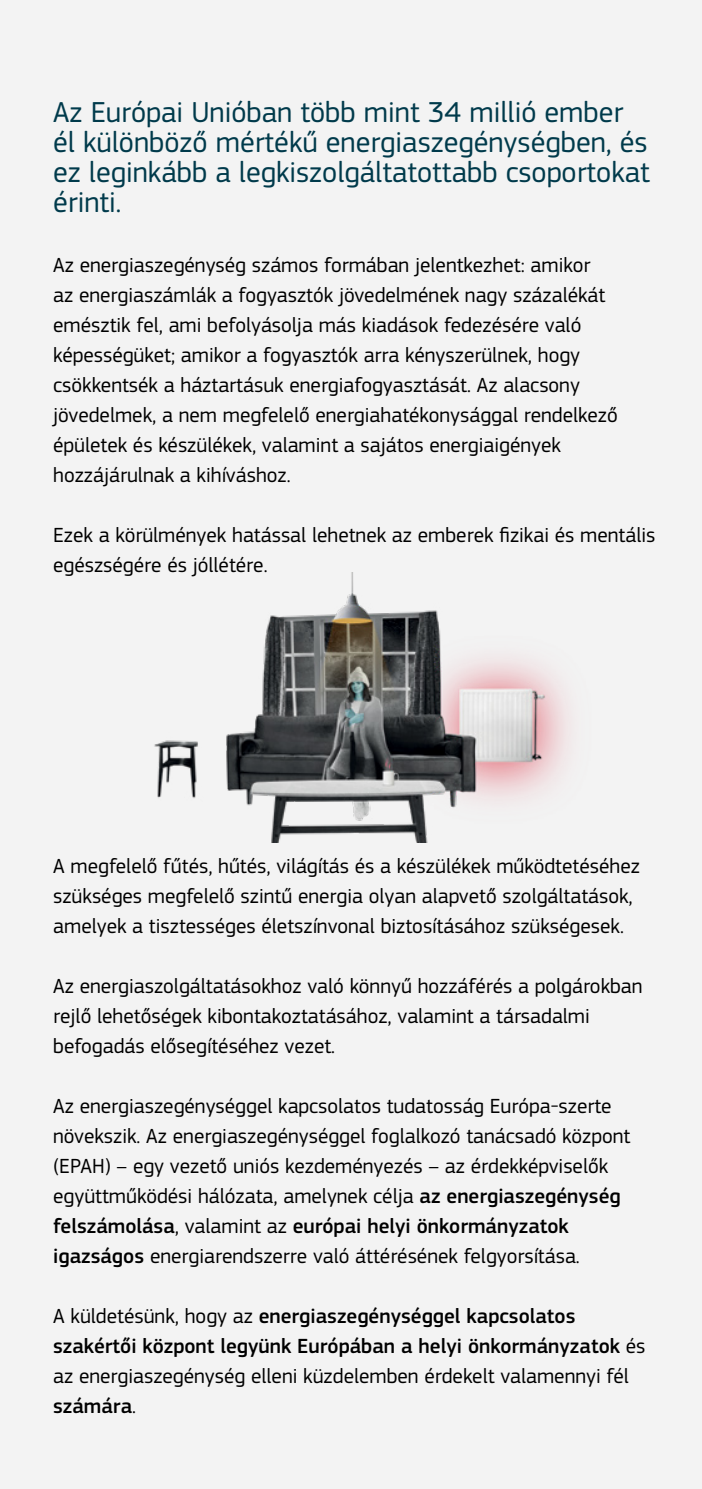
<style>
.page{position:relative;width:702px;height:1489px;background:#fff}
.page>*{position:absolute;margin:0;border:0;box-sizing:border-box;transform-origin:0 0}
.t1{font:30px/30px "EC Square Sans Pro";color:#003a4b}
.t2{font:21.25px/30px "EC Square Sans Pro";color:#000}
.t3{font:500 21.25px/30px "EC Square Sans Pro";color:#000}
.s1{font-weight:500}
.s2{font-weight:400}
</style>
<div class="page">
<div style="left:0;top:0;width:702px;height:1488px;background:#f3f3f3"></div>
<img style="left:154px;top:572px;width:416px;height:270px">
<h1 class="t1" style="left:53px;top:97px;width:598px">Az Európai Unióban több mint 34 millió ember él különböző mértékű energiaszegénységben, és ez leginkább a legkiszolgáltatottabb csoportokat érinti.</h1>
<p class="t2" style="left:53px;top:250px;width:566px">Az energiaszegénység számos formában jelentkezhet: amikor<br>az energiaszámlák a fogyasztók jövedelmének nagy százalékát emésztik fel, ami befolyásolja más kiadások fedezésére való képességüket; amikor a fogyasztók arra kényszerülnek, hogy csökkentsék a háztartásuk energiafogyasztását. Az alacsony jövedelmek, a nem megfelelő energiahatékonysággal rendelkező épületek és készülékek, valamint a sajátos energiaigények hozzájárulnak a kihíváshoz.</p>
<p class="t2" style="left:53px;top:520px;width:603px">Ezek a körülmények hatással lehetnek az emberek fizikai és mentális egészségére és jóllétére.</p>
<p class="t2" style="left:53px;top:850px;width:588px">A megfelelő fűtés, hűtés, világítás és a készülékek működtetéséhez szükséges megfelelő szintű energia olyan alapvető szolgáltatások, amelyek a tisztességes életszínvonal biztosításához szükségesek.</p>
<p class="t2" style="left:53px;top:970px;width:591px">Az energiaszolgáltatásokhoz való könnyű hozzáférés a polgárokban rejlő lehetőségek kibontakoztatásához, valamint a társadalmi befogadás elősegítéséhez vezet.</p>
<p class="t2" style="left:53px;top:1090px;width:578px">Az energiaszegénységgel kapcsolatos tudatosság Európa-szerte növekszik. Az energiaszegénységgel foglalkozó tanácsadó központ (EPAH) – egy vezető uniós kezdeményezés – az érdekképviselők együttműködési hálózata, amelynek célja <span class="s1">az energiaszegénység felszámolása</span>, valamint az <span class="s1">európai helyi önkormányzatok igazságos</span> energiarendszerre való áttérésének felgyorsítása.</p>
<p class="t3" style="left:53px;top:1301px;width:593px"><span class="s2">A küldetésünk, hogy az</span> energiaszegénységgel kapcsolatos szakértői központ legyünk Európában a helyi önkormányzatok <span class="s2">és az energiaszegénység elleni küzdelemben érdekelt valamennyi fél </span>számára<span class="s2">.</span></p>
</div>
